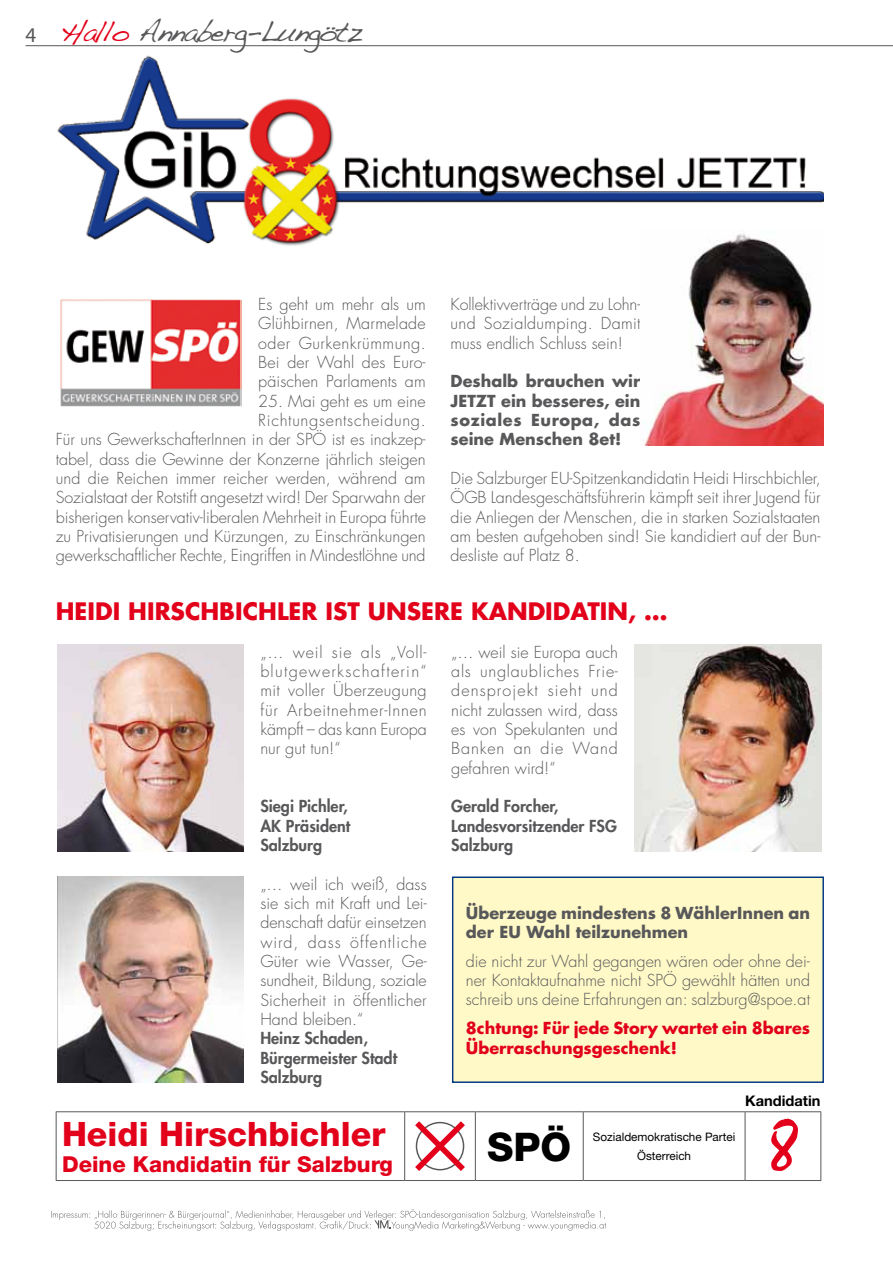
<style>
.page{position:relative;width:893px;height:1263px;background:#fff}
.page>*{position:absolute;margin:0;border:0;box-sizing:border-box;transform-origin:0 0}
.t1{font:71.7px "Mistral";color:#e2001a}
.t2{font:800 39.45px "Helvetica Neue";color:#000}
.t3{font:800 33.6px "Helvetica Neue";color:#e2001a}
.t4{font:28.35px "Handwriting Dakota";letter-spacing:-.05em;color:#58585a}
.t5{font:700 23.4px "Futura";color:#e2001a}
.t6{font:800 21.9px "Helvetica Neue";color:#e2001a}
.t7{font:300 16.05px/19.4px "Futura";color:#58585a;text-align:justify}
.t8{font:700 16.05px/19.4px "Futura";color:#58585a;text-align:justify}
.t9{font:800 16.05px/19.4px "Futura";color:#58585a}
.t10{font:700 16.05px/19.4px "Futura";color:#e2001a}
.t11{font:700 14.7px "Helvetica Neue";color:#000}
.t12{font:11.7px/19px "Helvetica Neue";color:#000;text-align:center}
.s1{font-family:"Myriad Pro";font-size:21px}
.s2{color:#e2001a}
</style>
<div class="page">
<hr style="left:26px;top:45px;width:867px;height:1px;background:#58585a">
<svg style="left:51px;top:1209px;width:555px;height:22px"></svg>
<hr style="left:56px;top:1111px;width:349px;height:1px;background:#58585a">
<hr style="left:56px;top:1112px;width:1px;height:68px;background:#58585a">
<hr style="left:405px;top:1111px;width:70px;height:1px;background:#58585a">
<hr style="left:404px;top:1112px;width:1px;height:68px;background:#58585a">
<hr style="left:475px;top:1111px;width:108px;height:1px;background:#58585a">
<hr style="left:475px;top:1112px;width:1px;height:68px;background:#58585a">
<hr style="left:583px;top:1111px;width:162px;height:1px;background:#58585a">
<hr style="left:583px;top:1112px;width:1px;height:68px;background:#58585a">
<hr style="left:745px;top:1111px;width:76px;height:1px;background:#58585a">
<hr style="left:745px;top:1112px;width:1px;height:68px;background:#58585a">
<hr style="left:820px;top:1112px;width:1px;height:68px;background:#58585a">
<hr style="left:56px;top:1180px;width:349px;height:1px;background:#58585a">
<hr style="left:405px;top:1180px;width:70px;height:1px;background:#58585a">
<hr style="left:475px;top:1180px;width:108px;height:1px;background:#58585a">
<hr style="left:583px;top:1180px;width:162px;height:1px;background:#58585a">
<hr style="left:745px;top:1180px;width:76px;height:1px;background:#58585a">
<svg style="left:415px;top:1121px;width:50px;height:50px"></svg>
<img style="left:57px;top:55px;width:766px;height:191px">
<img style="left:60px;top:299px;width:182px;height:108px">
<img style="left:640px;top:231px;width:183px;height:214px">
<div style="left:453px;top:877px;width:370px;height:205px;background:#fff9c7"></div>
<div style="left:452px;top:876px;width:371px;height:207px;border:1px solid #003882"></div>
<img style="left:634px;top:645px;width:187px;height:206px">
<img style="left:57px;top:645px;width:187px;height:206px">
<img style="left:57px;top:876px;width:187px;height:207px">
<h3 class="t4" style="left:26px;top:14px;width:339px"><span class="s1">4</span> <span class="s2">Hallo</span> Annaberg-Lungötz</h3>
<p class="t7" style="left:258px;top:295px;width:169px">Es geht um mehr als um Glühbirnen, Marmelade oder Gurkenkrümmung.<br>Bei der Wahl des Euro&shy;päischen Parlaments am</p>
<p class="t7" style="left:56px;top:392px;width:372px;text-align:right">25. Mai geht es um eine<br>Richtungsentscheidung.<br>Für uns GewerkschafterInnen in der SPÖ ist es inakzep&shy;tabel, dass die Gewinne der Konzerne jährlich steigen und die Reichen immer reicher werden, während am Sozialstaat der Rotstift angesetzt wird! Der Sparwahn der bisherigen konservativ-liberalen Mehrheit in Europa führte zu Privatisierungen und Kürzungen, zu Einschränkungen gewerkschaftlicher Rechte, Eingriffen in Mindestlöhne und</p>
<p class="t7" style="left:451px;top:295px;width:191px">Kollektivverträge und zu Lohn&shy;und Sozialdumping. Damit muss endlich Schluss sein!</p>
<p class="t8" style="left:451px;top:371px;width:191px">Deshalb brauchen wir JETZT ein besseres, ein soziales Europa, das seine Menschen 8et!</p>
<p class="t7" style="left:451px;top:469px;width:372px">Die Salzburger EU-Spitzenkandidatin Heidi Hirschbichler, ÖGB Landesgeschäftsführerin kämpft seit ihrer Jugend für die Anliegen der Menschen, die in starken Sozialstaaten am besten aufgehoben sind! Sie kandidiert auf der Bun&shy;desliste auf Platz 8.</p>
<h3 class="t5" style="left:56px;top:595px;width:613px">HEIDI HIRSCHBICHLER IST UNSERE KANDIDATIN, …</h3>
<p class="t7" style="left:260px;top:643px;width:168px">„… weil sie als „Voll&shy;blutgewerkschafterin“ mit voller Überzeugung für Arbeitnehmer-Innen kämpft – das kann Europa nur gut tun!“</p>
<p class="t9" style="left:260px;top:797px;width:91px">Siegi Pichler,<br>AK Präsident<br>Salzburg</p>
<p class="t7" style="left:260px;top:875px;width:168px">„… weil ich weiß, dass sie sich mit Kraft und Lei&shy;denschaft dafür einsetzen wird, dass öffentliche Güter wie Wasser, Ge&shy;sundheit, Bildung, soziale Sicherheit in öffentlicher Hand bleiben.“</p>
<p class="t9" style="left:260px;top:1029px;width:138px">Heinz Schaden,<br>Bürgermeister Stadt<br>Salzburg</p>
<h3 class="t3" style="left:62px;top:1114px;width:325px">Heidi Hirschbichler</h3>
<h3 class="t6" style="left:62px;top:1151px;width:333px">Deine Kandidatin für Salzburg</h3>
<p class="t7" style="left:451px;top:643px;width:168px">„… weil sie Europa auch als unglaubliches Frie&shy;densprojekt sieht und nicht zulassen wird, dass es von Spekulanten und Banken an die Wand gefahren wird!“</p>
<p class="t9" style="left:451px;top:797px;width:167px">Gerald Forcher,<br>Landesvorsitzender FSG<br>Salzburg</p>
<p class="t8" style="left:466px;top:903px;width:346px">Überzeuge mindestens 8 WählerInnen an der EU Wahl teilzunehmen</p>
<p class="t7" style="left:466px;top:952px;width:346px">die nicht zur Wahl gegangen wären oder ohne dei&shy;ner Kontaktaufnahme nicht SPÖ gewählt hätten und schreib uns deine Erfahrungen an: salzburg@spoe.at</p>
<p class="t10" style="left:466px;top:1018px;width:346px">8chtung: Für jede Story wartet ein 8bares<br>Überraschungsgeschenk!</p>
<h2 class="t2" style="left:487px;top:1124px;width:86px">SPÖ</h2>
<p class="t12" style="left:593px;top:1127px;width:144px">Sozialdemokratische Partei<br>Österreich</p>
<p class="t11" style="left:745px;top:1091px;width:77px">Kandidatin</p>
<h1 class="t1" style="left:767px;top:1107px;width:33px">8</h1>
</div>
